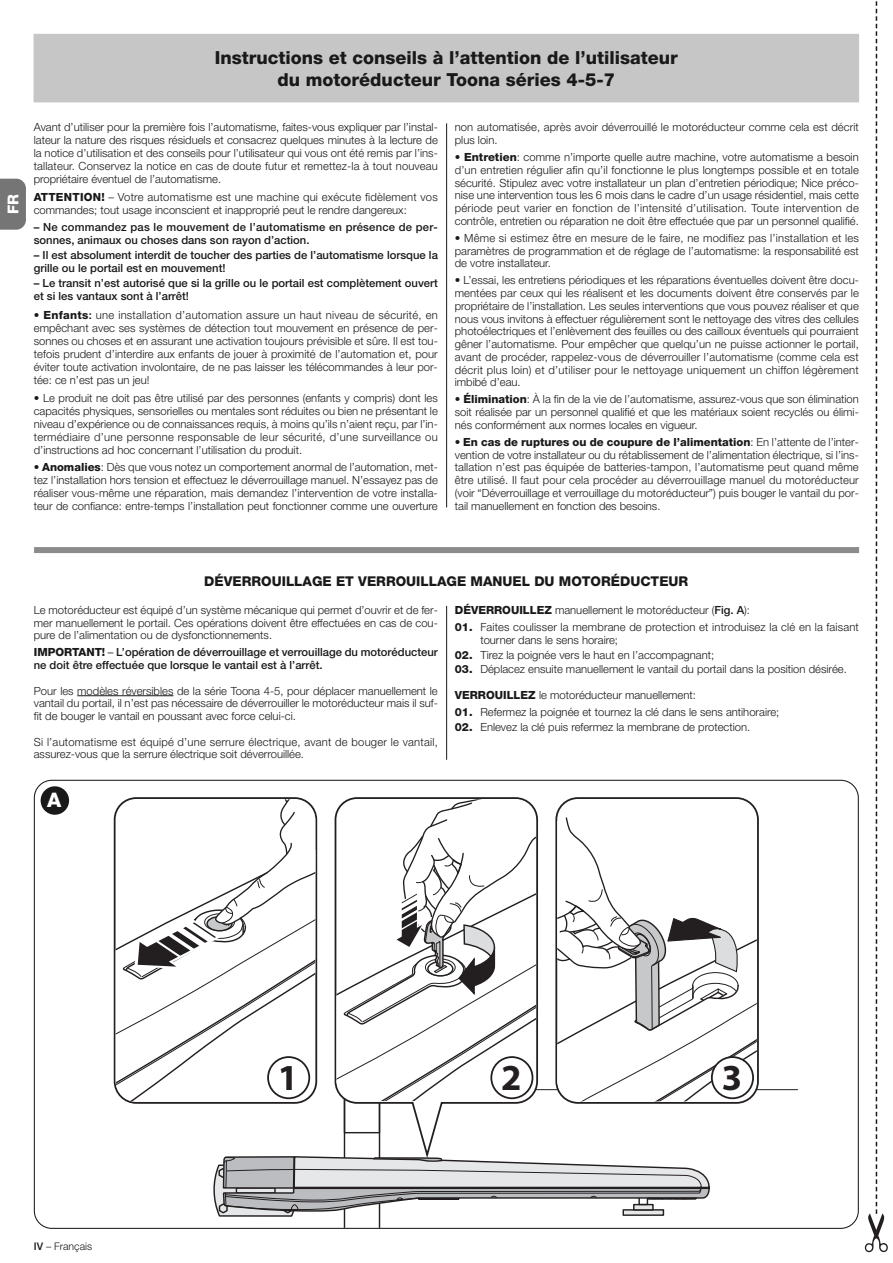
<style>
.page{position:relative;width:893px;height:1263px;background:#fff}
.page>*{position:absolute;margin:0;border:0;box-sizing:border-box;transform-origin:0 0}
.t1{font:700 36.75px "Myriad Pro";color:#231f20}
.t2{font:800 20.1px "Helvetica Neue";color:#fff}
.t3{font:800 18px/21.6px "Helvetica Neue";color:#191919;text-align:center}
.t4{font:800 15px "Helvetica Neue";color:#fff}
.t5{font:800 13.5px "Helvetica Neue";color:#191919}
.t6{font:300 11.25px/12.8px "Helvetica Neue";color:#191919;text-align:justify}
.t7{font:500 11.25px/13px "Helvetica Neue";color:#191919}
.t8{font:300 11.25px/12.8px "Helvetica Neue";letter-spacing:.02em;color:#191919}
.t9{font:300 10.5px "Helvetica Neue";color:#191919}
.s1{font-weight:800}
.s2{font-weight:500}
.s3{color:#696969}
</style>
<div class="page">
<svg style="left:0;top:179px;width:26px;height:51px"></svg>
<svg style="left:865px;top:1px;width:23px;height:1251px"></svg>
<svg style="left:34px;top:780px;width:825px;height:449px"></svg>
<div style="left:41px;top:786px;width:28px;height:29px;background:#191919;border-radius:50%"></div>
<hr style="left:446px;top:123px;width:1px;height:384px;background:#191919">
<div style="left:34px;top:35px;width:824px;height:67px;background:#c6c6c6"></div>
<div style="left:34px;top:34px;width:825px;height:68px;border:1px solid #c6c6c6"></div>
<hr style="left:446px;top:606px;width:1px;height:154px;background:#191919">
<hr style="left:77px;top:695px;width:96px;height:1px;background:#191919">
<div style="left:34px;top:547px;width:825px;height:6px;background:#8c8c8c"></div>
<h3 class="t4" style="left:8px;top:214px;width:21px;rotate:-90deg">FR</h3>
<h3 class="t3" style="left:215px;top:49px;width:465px">Instructions et conseils à l’attention de l’utilisateur du motoréducteur Toona séries 4-5-7</h3>
<p class="t6" style="left:34px;top:122px;width:405px">Avant d’utiliser pour la première fois l’automatisme, faites-vous expliquer par l’instal&shy;lateur la nature des risques résiduels et consacrez quelques minutes à la lecture de la notice d’utilisation et des conseils pour l’utilisateur qui vous ont été remis par l’ins&shy;tallateur. Conservez la notice en cas de doute futur et remettez-la à tout nouveau propriétaire éventuel de l’automatisme.</p>
<p class="t6" style="left:34px;top:191px;width:405px"><span class="s1">ATTENTION!</span> – Votre automatisme est une machine qui exécute fidèlement vos commandes; tout usage inconscient et inapproprié peut le rendre dangereux:</p>
<p class="t7" style="left:34px;top:222px;width:405px">– Ne commandez pas le mouvement de l’automatisme en présence de per&shy;sonnes, animaux ou choses dans son rayon d’action.</p>
<p class="t7" style="left:34px;top:250px;width:406px">– Il est absolument interdit de toucher des parties de l’automatisme lorsque la grille ou le portail est en mouvement!</p>
<p class="t7" style="left:34px;top:278px;width:405px">– Le transit n’est autorisé que si la grille ou le portail est complètement ouvert et si les vantaux sont à l’arrêt!</p>
<p class="t6" style="left:34px;top:310px;width:405px">• <span class="s1">Enfants</span><span class="s2">:</span> une installation d’automation assure un haut niveau de sécurité, en empêchant avec ses systèmes de détection tout mouvement en présence de per&shy;sonnes ou choses et en assurant une activation toujours prévisible et sûre. Il est tou&shy;tefois prudent d’interdire aux enfants de jouer à proximité de l’automation et, pour éviter toute activation involontaire, de ne pas laisser les télécommandes à leur por&shy;tée: ce n’est pas un jeu!</p>
<p class="t6" style="left:34px;top:392px;width:405px">• Le produit ne doit pas être utilisé par des personnes (enfants y compris) dont les capacités physiques, sensorielles ou mentales sont réduites ou bien ne présentant le niveau d’expérience ou de connaissances requis, à moins qu’ils n’aient reçu, par l’in&shy;termédiaire d’une personne responsable de leur sécurité, d’une surveillance ou d’instructions ad hoc concernant l’utilisation du produit.</p>
<p class="t6" style="left:34px;top:462px;width:405px">• <span class="s1">Anomalies</span>: Dès que vous notez un comportement anormal de l’automation, met&shy;tez l’installation hors tension et effectuez le déverrouillage manuel. N’essayez pas de réaliser vous-même une réparation, mais demandez l’intervention de votre installa&shy;teur de confiance: entre-temps l’installation peut fonctionner comme une ouverture</p>
<p class="t6" style="left:455px;top:122px;width:405px">non automatisée, après avoir déverrouillé le motoréducteur comme cela est décrit plus loin.</p>
<p class="t6" style="left:455px;top:152px;width:405px">• <span class="s1">Entretien</span>: comme n’importe quelle autre machine, votre automatisme a besoin d’un entretien régulier afin qu’il fonctionne le plus longtemps possible et en totale sécurité. Stipulez avec votre installateur un plan d’entretien périodique; Nice préco&shy;nise une intervention tous les 6 mois dans le cadre d’un usage résidentiel, mais cette période peut varier en fonction de l’intensité d’utilisation. Toute intervention de contrôle, entretien ou réparation ne doit être effectuée que par un personnel qualifié.</p>
<p class="t6" style="left:455px;top:233px;width:405px">• Même si estimez être en mesure de le faire, ne modifiez pas l’installation et les paramètres de programmation et de réglage de l’automatisme: la responsabilité est de votre installateur.</p>
<p class="t6" style="left:455px;top:275px;width:405px">• L’essai, les entretiens périodiques et les réparations éventuelles doivent être docu&shy;mentées par ceux qui les réalisent et les documents doivent être conservés par le propriétaire de l’installation. Les seules interventions que vous pouvez réaliser et que nous vous invitons à effectuer régulièrement sont le nettoyage des vitres des cellules photoélectriques et l’enlèvement des feuilles ou des cailloux éventuels qui pourraient gêner l’automatisme. Pour empêcher que quelqu’un ne puisse actionner le portail, avant de procéder, rappelez-vous de déverrouiller l’automatisme (comme cela est décrit plus loin) et d’utiliser pour le nettoyage uniquement un chiffon légèrement imbibé d’eau.</p>
<p class="t6" style="left:455px;top:394px;width:405px">• <span class="s1">Élimination</span>: À la fin de la vie de l’automatisme, assurez-vous que son élimination soit réalisée par un personnel qualifié et que les matériaux soient recyclés ou élimi&shy;nés conformément aux normes locales en vigueur.</p>
<p class="t6" style="left:455px;top:437px;width:405px">• <span class="s1">En cas de ruptures ou de coupure de l’alimentation</span>: En l’attente de l’inter&shy;vention de votre installateur ou du rétablissement de l’alimentation électrique, si l’ins&shy;tallation n’est pas équipée de batteries-tampon, l’automatisme peut quand même être utilisé. Il faut pour cela procéder au déverrouillage manuel du motoréducteur (voir “Déverrouillage et verrouillage du motoréducteur”) puis bouger le vantail du por&shy;tail manuellement en fonction des besoins.</p>
<p class="t5" style="left:204px;top:577px;width:485px">DÉVERROUILLAGE ET VERROUILLAGE MANUEL DU MOTORÉDUCTEUR</p>
<p class="t6" style="left:455px;top:605px;width:297px"><span class="s1">DÉVERROUILLEZ</span> manuellement le motoréducteur (<span class="s2">Fig. A</span>):</p>
<p class="t6" style="left:480px;top:622px;width:380px;text-indent:-26px"><span class="s1">01.</span> Faites coulisser la membrane de protection et introduisez la clé en la faisant tourner dans le sens horaire;</p>
<p class="t6" style="left:455px;top:649px;width:261px"><span class="s1">02.</span> Tirez la poignée vers le haut en l’accompagnant;</p>
<p class="t6" style="left:455px;top:664px;width:393px"><span class="s1">03.</span> Déplacez ensuite manuellement le vantail du portail dans la position désirée.</p>
<p class="t6" style="left:455px;top:690px;width:243px"><span class="s1">VERROUILLEZ</span> le motoréducteur manuellement:</p>
<p class="t6" style="left:455px;top:707px;width:326px"><span class="s1">01.</span> Refermez la poignée et tournez la clé dans le sens antihoraire;</p>
<p class="t6" style="left:455px;top:721px;width:297px"><span class="s1">02.</span> Enlevez la clé puis refermez la membrane de protection.</p>
<p class="t6" style="left:34px;top:605px;width:405px">Le motoréducteur est équipé d’un système mécanique qui permet d’ouvrir et de fer&shy;mer manuellement le portail. Ces opérations doivent être effectuées en cas de cou&shy;pure de l’alimentation ou de dysfonctionnements.</p>
<p class="t7" style="left:34px;top:647px;width:405px"><span class="s1">IMPORTANT!</span> <span class="s3">–</span> L’opération de déverrouillage et verrouillage du motoréducteur ne doit être effectuée que lorsque le vantail est à l’arrêt.</p>
<p class="t6" style="left:34px;top:685px;width:405px">Pour les modèles réversibles de la série Toona 4-5, pour déplacer manuellement le vantail du portail, il n’est pas nécessaire de déverrouiller le motoréducteur mais il suf&shy;fit de bouger le vantail en poussant avec force celui-ci.</p>
<p class="t8" style="left:34px;top:736px;width:405px">Si l’automatisme est équipé d’une serrure électrique, avant de bouger le vantail, assurez-vous que la serrure électrique soit déverrouillée.</p>
<h2 class="t2" style="left:47px;top:793px;width:16px">A</h2>
<p class="t9" style="left:34px;top:1243px;width:60px"><span class="s2">IV</span> – Français</p>
<h1 class="t1" style="left:278px;top:1056px;width:22px">1</h1>
<h1 class="t1" style="left:501px;top:1056px;width:22px">2</h1>
<h1 class="t1" style="left:722px;top:1056px;width:22px">3</h1>
</div>
